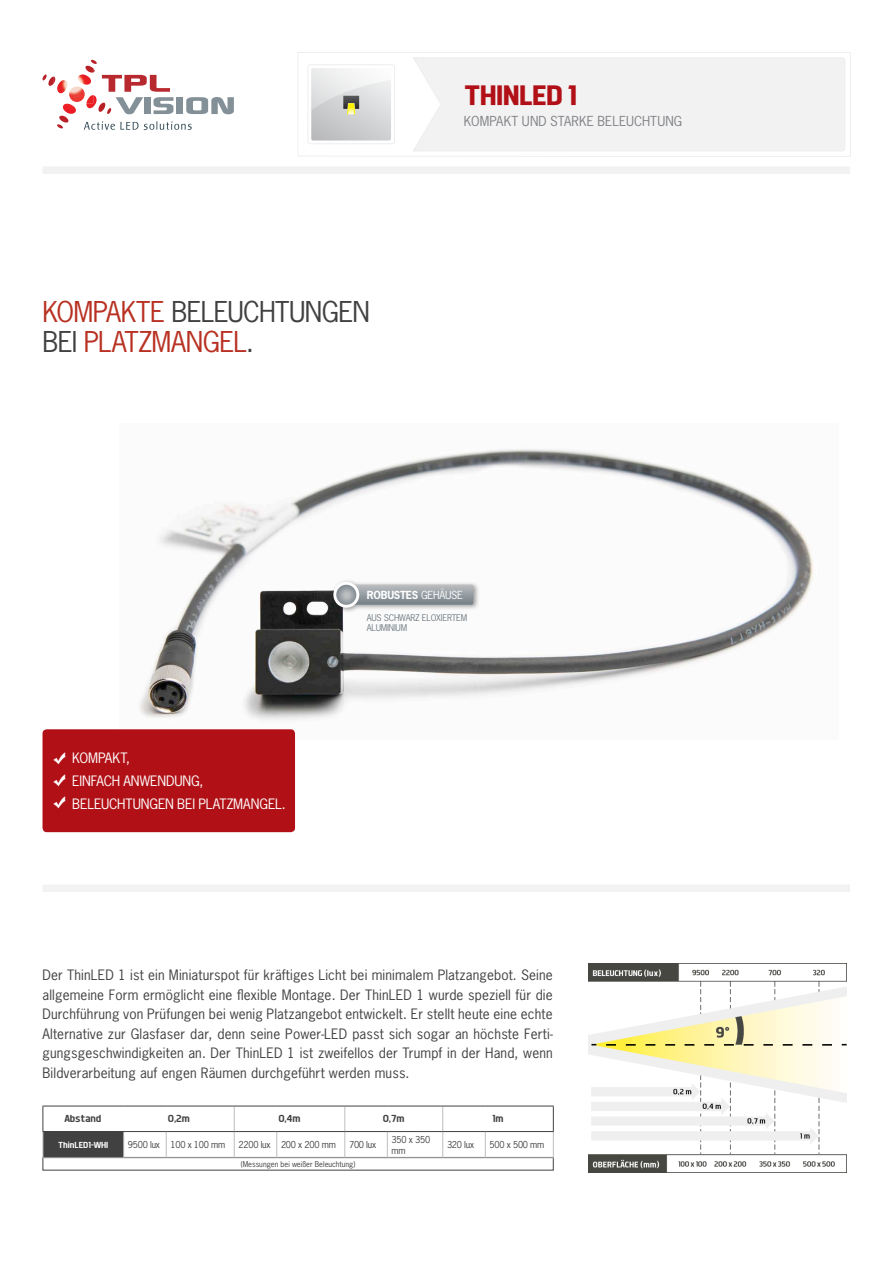
<style>
.page{position:relative;width:893px;height:1263px;background:#fff}
.page>*{position:absolute;margin:0;border:0;box-sizing:border-box;transform-origin:0 0}
.t1{font:700 28.65px "Dyno";letter-spacing:-.02em;color:#b11116}
.t2{font:27px/30px "News Gothic Std";letter-spacing:-.025em;color:#b83122}
.t3{font:13.5px/19.5px "News Gothic Std";letter-spacing:.01em;color:#414142;text-align:justify}
.t4{font:13.5px/22.5px "News Gothic Std";letter-spacing:-.01em;color:#fff}
.t5{font:13.05px "News Gothic Std";letter-spacing:.005em;color:#808285}
.t6{font:10.5px "Dyno";letter-spacing:-.025em;color:#414142}
.t7{font:700 10.5px "News Gothic Std";letter-spacing:-.025em;color:#fff}
.t8{font:9px/10.8px "News Gothic Std";letter-spacing:-.025em;color:#414142}
.t9{font:9px "Dyno";letter-spacing:-.025em;color:#fff}
.t10{font:8.7px "News Gothic Std";color:#727d84}
.t11{font:7.5px "News Gothic Std";color:#414142}
.s1{color:#414142}
.s2{font-weight:400}
</style>
<div class="page">
<svg style="left:42px;top:60px;width:192px;height:70px"></svg>
<div style="left:43px;top:166px;width:807px;height:8px;background:#f2f2f3"></div>
<div style="left:43px;top:884px;width:807px;height:8px;background:#f2f2f3"></div>
<img style="left:588px;top:963px;width:258px;height:209px">
<svg style="left:298px;top:52px;width:552px;height:104px"></svg>
<div style="left:412px;top:57px;width:433px;height:94px;background:#f2f2f3"></div>
<svg style="left:308px;top:64px;width:87px;height:80px"></svg>
<img style="left:139px;top:448px;width:674px;height:291px">
<div style="left:43px;top:1131px;width:81px;height:27px;background:#414142"></div>
<svg style="left:166px;top:1132px;width:1px;height:25px"></svg>
<svg style="left:234px;top:1107px;width:1px;height:50px"></svg>
<svg style="left:276px;top:1132px;width:1px;height:25px"></svg>
<svg style="left:345px;top:1107px;width:1px;height:50px"></svg>
<svg style="left:387px;top:1132px;width:1px;height:25px"></svg>
<svg style="left:442px;top:1107px;width:1px;height:50px"></svg>
<svg style="left:485px;top:1132px;width:1px;height:25px"></svg>
<hr style="left:124px;top:1157px;width:42px;height:1px;background:#bcbec0">
<hr style="left:166px;top:1157px;width:68px;height:1px;background:#bcbec0">
<hr style="left:234px;top:1157px;width:43px;height:1px;background:#bcbec0">
<hr style="left:277px;top:1157px;width:68px;height:1px;background:#bcbec0">
<hr style="left:345px;top:1157px;width:42px;height:1px;background:#bcbec0">
<hr style="left:387px;top:1157px;width:56px;height:1px;background:#bcbec0">
<hr style="left:443px;top:1157px;width:42px;height:1px;background:#bcbec0">
<hr style="left:485px;top:1157px;width:68px;height:1px;background:#bcbec0">
<svg style="left:123px;top:1132px;width:1px;height:25px"></svg>
<hr style="left:43px;top:1157px;width:81px;height:1px;background:#bcbec0">
<hr style="left:43px;top:1106px;width:81px;height:1px;background:#414142">
<svg style="left:43px;top:1106px;width:1px;height:52px"></svg>
<hr style="left:124px;top:1106px;width:42px;height:1px;background:#414142">
<hr style="left:166px;top:1106px;width:68px;height:1px;background:#414142">
<hr style="left:234px;top:1106px;width:43px;height:1px;background:#414142">
<hr style="left:277px;top:1106px;width:68px;height:1px;background:#414142">
<hr style="left:345px;top:1106px;width:42px;height:1px;background:#414142">
<hr style="left:387px;top:1106px;width:56px;height:1px;background:#414142">
<hr style="left:443px;top:1106px;width:42px;height:1px;background:#414142">
<hr style="left:485px;top:1106px;width:69px;height:1px;background:#414142">
<svg style="left:553px;top:1106px;width:1px;height:52px"></svg>
<hr style="left:43px;top:1131px;width:81px;height:1px;background:#414142">
<hr style="left:124px;top:1131px;width:42px;height:1px;background:#414142">
<hr style="left:166px;top:1131px;width:68px;height:1px;background:#414142">
<hr style="left:234px;top:1131px;width:43px;height:1px;background:#414142">
<hr style="left:277px;top:1131px;width:68px;height:1px;background:#414142">
<hr style="left:345px;top:1131px;width:42px;height:1px;background:#414142">
<hr style="left:387px;top:1131px;width:56px;height:1px;background:#414142">
<hr style="left:443px;top:1131px;width:42px;height:1px;background:#414142">
<hr style="left:485px;top:1131px;width:69px;height:1px;background:#414142">
<div style="left:330px;top:579px;width:150px;height:35px;background:#231f20;opacity:.45"></div>
<svg style="left:354px;top:585px;width:119px;height:20px;background:#969da2"></svg>
<svg style="left:335px;top:583px;width:23px;height:23px"></svg>
<div style="left:333px;top:582px;width:26px;height:26px;border:3px solid #fff;border-radius:50%"></div>
<div style="left:43px;top:729px;width:252px;height:103px;background:#b11116;border-radius:4px"></div>
<img style="left:53px;top:752px;width:13px;height:13px">
<img style="left:53px;top:774px;width:13px;height:13px">
<img style="left:53px;top:796px;width:13px;height:13px">
<h2 class="t2" style="left:43px;top:297px;width:329px">KOMPAKTE <span class="s1">BELEUCHTUNGEN<br>BEI</span> PLATZMANGEL<span class="s1">.</span></h2>
<h1 class="t1" style="left:464px;top:78px;width:114px">THINLED 1</h1>
<p class="t5" style="left:464px;top:113px;width:220px">KOMPAKT UND STARKE BELEUCHTUNG</p>
<p class="t4" style="left:72px;top:747px;width:215px">KOMPAKT,<br>EINFACH ANWENDUNG,<br>BELEUCHTUNGEN BEI PLATZMANGEL.</p>
<p class="t7" style="left:367px;top:588px;width:85px">ROBUSTES <span class="s2">Gehäuse</span></p>
<p class="t10" style="left:367px;top:612px;width:6px">aus</p>
<p class="t10" style="left:384px;top:612px;width:28px">sch warz</p>
<p class="t10" style="left:422px;top:612px;width:25px">eloxiertem</p>
<p class="t10" style="left:367px;top:622px;width:10px">Aluminium</p>
<p class="t3" style="left:43px;top:965px;width:512px">Der ThinLED 1 ist ein Miniaturspot für kräftiges Licht bei minimalem Platzangebot. Seine allgemeine Form ermöglicht eine flexible Montage. Der ThinLED 1 wurde speziell für die Durchführung von Prüfungen bei wenig Platzangebot entwickelt. Er stellt heute eine echte Alternative zur Glasfaser dar, denn seine Power-LED passt sich sogar an höchste Ferti&shy;gungsgeschwindigkeiten an. Der ThinLED 1 ist zweifellos der Trumpf in der Hand, wenn Bildverarbeitung auf engen Räumen durchgeführt werden muss.</p>
<p class="t6" style="left:65px;top:1112px;width:38px">Abstand</p>
<p class="t6" style="left:168px;top:1112px;width:24px">0,2m</p>
<p class="t6" style="left:278px;top:1112px;width:24px">0,4m</p>
<p class="t6" style="left:383px;top:1112px;width:23px">0,7m</p>
<p class="t6" style="left:492px;top:1112px;width:13px">1m</p>
<p class="t9" style="left:58px;top:1139px;width:52px">ThinLED1-WHI</p>
<p class="t8" style="left:128px;top:1139px;width:99px">9500 lux 100 x 100 mm</p>
<p class="t8" style="left:238px;top:1139px;width:99px">2200 lux 200 x 200 mm</p>
<p class="t8" style="left:349px;top:1139px;width:29px">700 lux</p>
<p class="t8" style="left:392px;top:1134px;width:40px">350 x 350 mm</p>
<p class="t8" style="left:447px;top:1139px;width:29px">320 lux</p>
<p class="t8" style="left:489px;top:1139px;width:56px">500 x 500 mm</p>
<p class="t11" style="left:241px;top:1159px;width:116px">(Messungen bei weißer Beleuchtung)</p>
</div>
